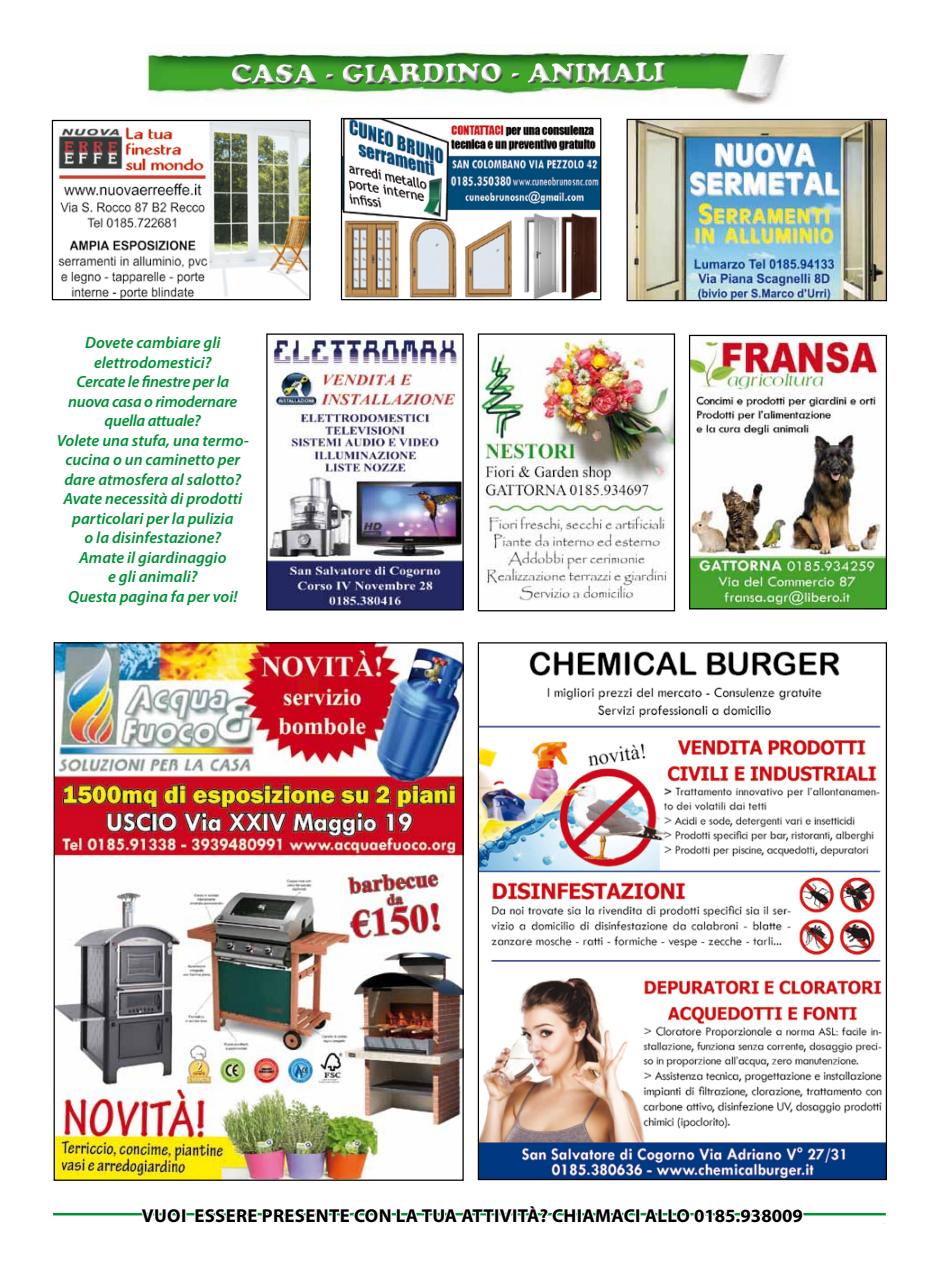
<style>
.page{position:relative;width:939px;height:1276px;background:#fff}
.page>*{position:absolute;margin:0;border:0;box-sizing:border-box;transform-origin:0 0}
.t1{font:27.5px "Cooper Black Std";letter-spacing:-.015em;color:#fff}
.t2{font:700 18.75px "Myriad Pro";color:#000}
.t3{font:italic 600 16.25px/19.5px "Myriad Pro";color:#009036;text-align:center}
</style>
<div class="page">
<hr style="left:72px;top:1222px;width:813px;height:1px;background:#e2007a">
<img style="left:629px;top:121px;width:256px;height:178px">
<div style="left:627px;top:119px;width:260px;height:182px;border:1px solid #000"></div>
<img style="left:58px;top:122px;width:251px;height:176px">
<div style="left:52px;top:120px;width:259px;height:180px;border:1px solid #000"></div>
<img style="left:480px;top:651px;width:405px;height:527px">
<img style="left:56px;top:644px;width:406px;height:534px">
<img style="left:343px;top:120px;width:256px;height:178px">
<div style="left:341px;top:118px;width:260px;height:182px;border:1px solid #000"></div>
<div style="left:48px;top:1195px;width:834px;height:30px;background:#fff"></div>
<hr style="left:53px;top:1213px;width:833px;height:2px;background:#009036">
<svg style="left:139px;top:1212px;width:42px;height:4px"></svg>
<div style="left:181px;top:1208px;width:5px;height:15px;border:2px solid #fff"></div>
<svg style="left:193px;top:1212px;width:612px;height:4px"></svg>
<img style="left:148px;top:45px;width:640px;height:60px">
<svg style="left:228px;top:59px;width:441px;height:30px;background:#3f9330"></svg>
<img style="left:268px;top:335px;width:194px;height:273px">
<div style="left:266px;top:333px;width:198px;height:277px;border:1px solid #000"></div>
<img style="left:691px;top:337px;width:194px;height:270px">
<div style="left:689px;top:335px;width:198px;height:274px;border:1px solid #000"></div>
<img style="left:480px;top:335px;width:193px;height:266px">
<div style="left:478px;top:333px;width:197px;height:278px;border:1px solid #000"></div>
<h1 class="t1" style="left:231px;top:57px;width:436px">CASA - GIARDINO - ANIMALI</h1>
<p class="t3" style="left:57px;top:333px;width:194px">Dovete cambiare gli elettrodomestici?<br>Cercate le finestre per la nuova casa o rimodernare quella attuale?<br>Volete una stufa, una termo&shy;cucina o un caminetto per dare atmosfera al salotto?<br>Avate necessità di prodotti particolari per la pulizia<br>o la disinfestazione?<br>Amate il giardinaggio<br>e gli animali?<br>Questa pagina fa per voi!</p>
<p class="t2" style="left:142px;top:1203px;width:24px">VUOI</p>
<p class="t2" style="left:194px;top:1203px;width:12px">ESSERE</p>
<p class="t2" style="left:262px;top:1203px;width:12px">PRESENTE</p>
<p class="t2" style="left:354px;top:1203px;width:13px">CON</p>
<p class="t2" style="left:396px;top:1203px;width:39px">LA TUA</p>
<p class="t2" style="left:461px;top:1203px;width:11px">ATTIVIT</p>
<p class="t2" style="left:527px;top:1203px;width:48px">À? CHIAMACI</p>
<p class="t2" style="left:645px;top:1203px;width:13px">ALLO</p>
<p class="t2" style="left:694px;top:1203px;width:110px">0185.938009</p>
</div>
